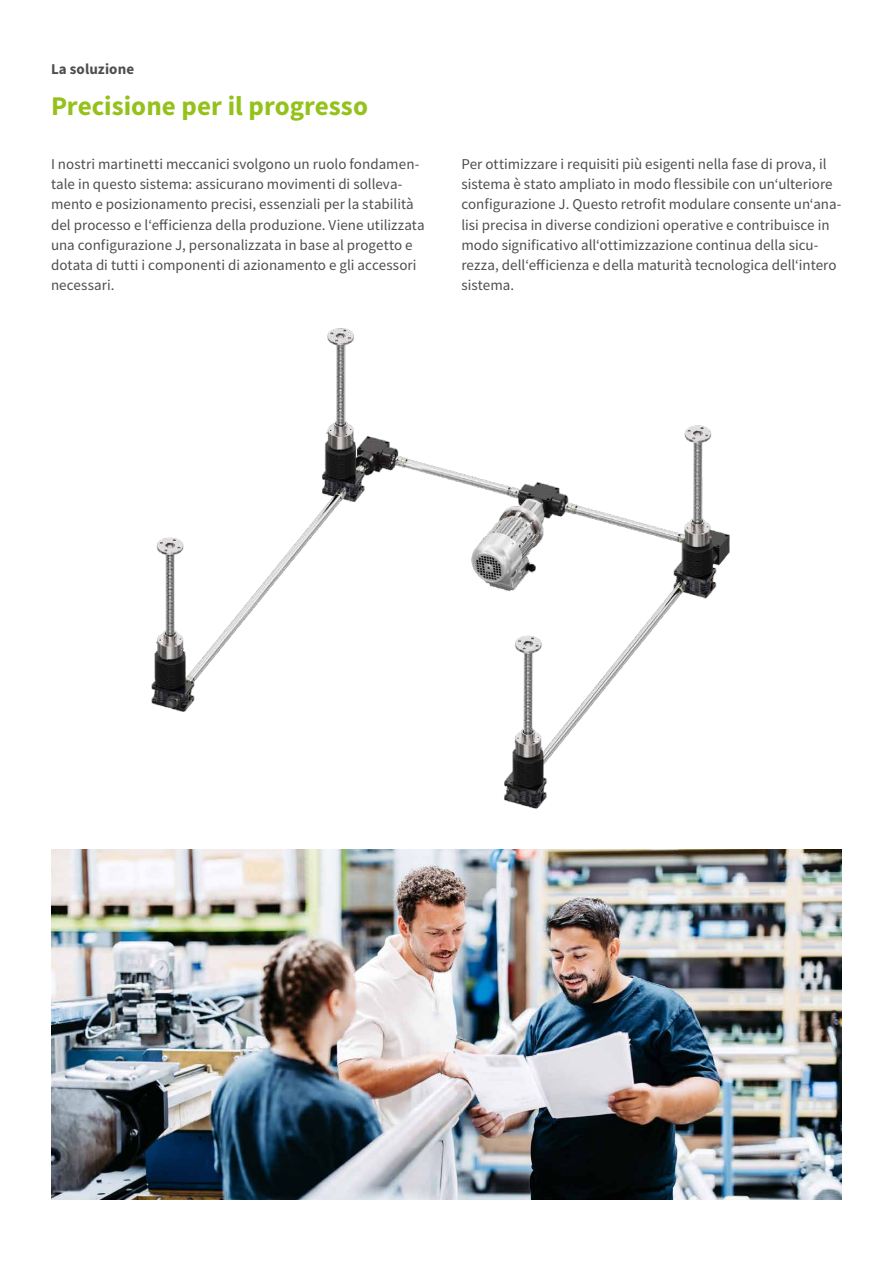
<style>
.page{position:relative;width:893px;height:1263px;background:#fff}
.page>*{position:absolute;margin:0;border:0;box-sizing:border-box;transform-origin:0 0}
.t1{font:700 27px "Source Sans Pro";color:#94c11a}
.t2{font:15px/20.2px "Source Sans Pro";color:#4e4e4d}
.t3{font:700 15px "Source Sans Pro";letter-spacing:.005em;color:#4e4e4d}
</style>
<div class="page">
<img style="left:51px;top:849px;width:791px;height:350px">
<img style="left:51px;top:328px;width:776px;height:630px">
<p class="t3" style="left:51px;top:58px;width:85px">La soluzione</p>
<h1 class="t1" style="left:51px;top:88px;width:318px">Precisione per il progresso</h1>
<p class="t2" style="left:51px;top:154px;width:375px">I nostri martinetti meccanici svolgono un ruolo fondamen&shy;tale in questo sistema: assicurano movimenti di solleva&shy;mento e posizionamento precisi, essenziali per la stabilità del processo e l‘efficienza della produzione. Viene utilizzata una configurazione J, personalizzata in base al progetto e dotata di tutti i componenti di azionamento e gli accessori necessari.</p>
<p class="t2" style="left:461px;top:154px;width:382px">Per ottimizzare i requisiti più esigenti nella fase di prova, il sistema è stato ampliato in modo flessibile con un‘ulteriore configurazione J. Questo retrofit modulare consente un‘ana&shy;lisi precisa in diverse condizioni operative e contribuisce in modo significativo all‘ottimizzazione continua della sicu&shy;rezza, dell‘efficienza e della maturità tecnologica dell‘intero sistema.</p>
</div>
